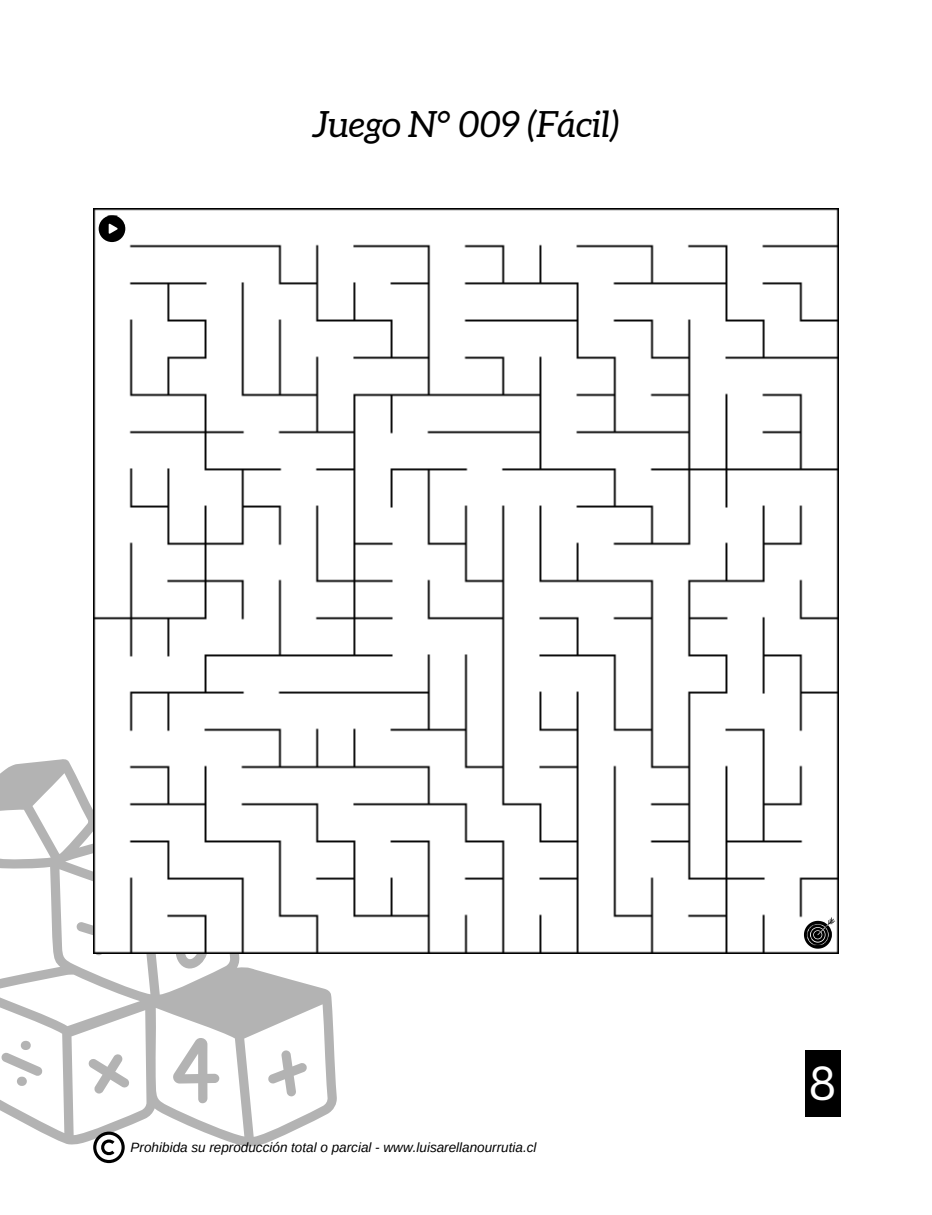
<style>
.page{position:relative;width:932px;height:1215px;background:#fff}
.page>*{position:absolute;margin:0;border:0;box-sizing:border-box;transform-origin:0 0}
.t1{font:46.5px "Canva Sans";color:#fff}
.t2{font:italic 36px "Aleo";color:#000}
.t3{font:italic 13.5px "Arimo";color:#000}
</style>
<div class="page">
<svg style="left:0;top:759px;width:337px;height:388px"></svg>
<svg style="left:268px;top:1050px;width:39px;height:47px"></svg>
<svg style="left:76px;top:911px;width:45px;height:44px"></svg>
<svg style="left:88px;top:1054px;width:42px;height:40px"></svg>
<svg style="left:1px;top:1039px;width:42px;height:37px"></svg>
<div style="left:17px;top:1077px;width:10px;height:9px;background:#b3b3b3;border-radius:5px"></div>
<svg style="left:168px;top:954px;width:45px;height:21px"></svg>
<img style="left:93px;top:209px;width:745px;height:745px">
<svg style="left:93px;top:215px;width:32px;height:36px"></svg>
<div style="left:804px;top:1050px;width:36px;height:67px;background:#000"></div>
<svg style="left:804px;top:917px;width:31px;height:32px"></svg>
<svg style="left:93px;top:1132px;width:32px;height:31px"></svg>
<p class="t2" style="left:312px;top:104px;width:308px">Juego N° 009 (Fácil)</p>
<p class="t3" style="left:131px;top:1140px;width:407px">Prohibida su reproducción total o parcial - www.luisarellanourrutia.cl</p>
<p class="t1" style="left:808px;top:1051px;width:30px">8</p>
</div>
